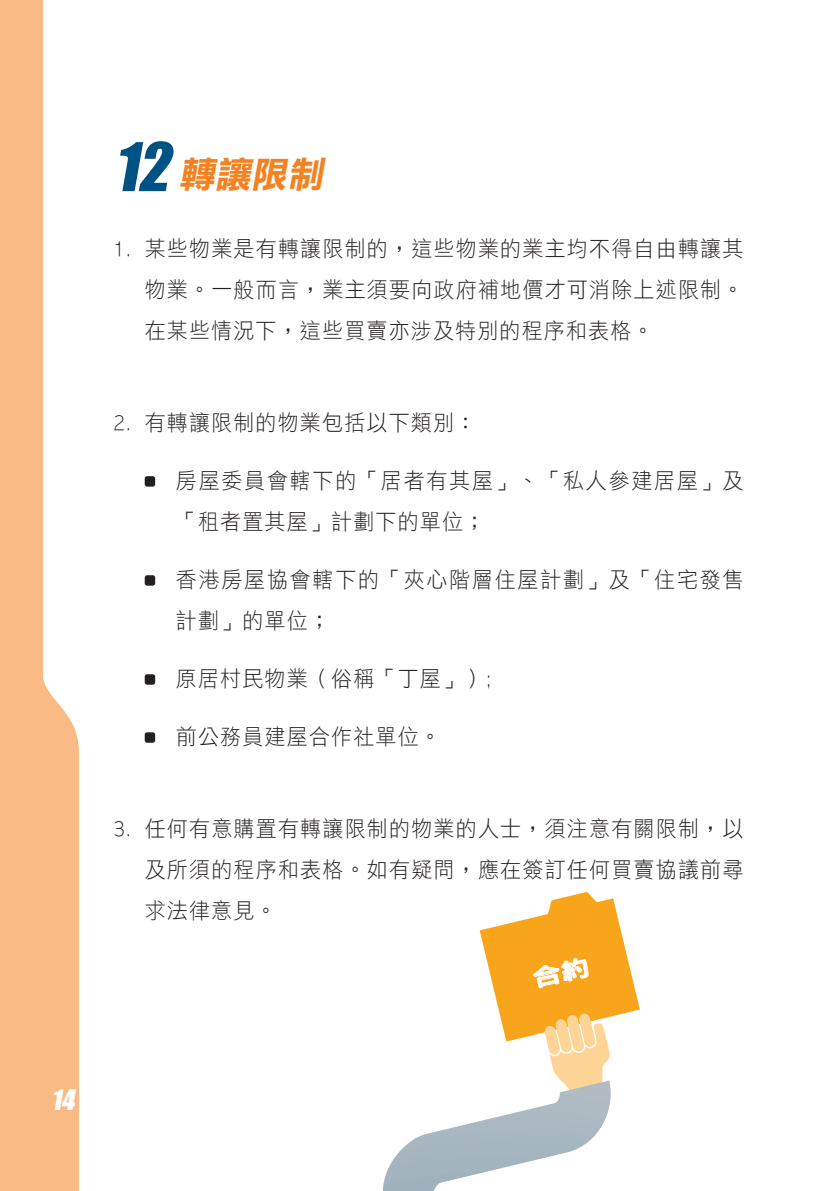
<style>
.page{position:relative;width:840px;height:1191px;background:#fff}
.page>*{position:absolute;margin:0;border:0;box-sizing:border-box;transform-origin:0 0}
.Heading_Num{font:italic 36px "DF Li Hei Bd HK BF";color:#f58220}
.t1{font:italic 26px "Impact";color:#fff}
.t2{font:22px/41px "DF Li Hei Lt HK BF";letter-spacing:.06em;color:#231f20;text-align:justify;scale:.95 1}
.t3{font:22px/41px "DF Li Hei Lt HK BF";letter-spacing:.09em;color:#231f20;scale:.95 1}
.s1{font-family:"Impact";font-size:62px;color:#005285}
</style>
<div class="page">
<svg style="left:0;top:0;width:79px;height:1191px;fill:#f9ba84"></svg>
<div style="left:145px;top:476px;width:10px;height:10px;background:#231f20;border-radius:2px"></div>
<div style="left:145px;top:575px;width:10px;height:10px;background:#231f20;border-radius:2px"></div>
<div style="left:145px;top:674px;width:10px;height:10px;background:#231f20;border-radius:2px"></div>
<div style="left:145px;top:732px;width:10px;height:10px;background:#231f20;border-radius:2px"></div>
<svg style="left:383px;top:892px;width:257px;height:299px"></svg>
<p class="Heading_Num" style="left:113px;top:156px;width:218px"><span class="s1">12</span> 轉讓限制</p>
<p class="t2" style="left:145px;top:229px;width:631px;text-indent:-31px">1. 某些物業是有轉讓限制的，這些物業的業主均不得自由轉讓其物業。一般而言，業主須要向政府補地價才可消除上述限制。在某些情況下，這些買賣亦涉及特別的程序和表格。</p>
<p class="t2" style="left:113px;top:403px;width:383px">2. 有轉讓限制的物業包括以下類別：</p>
<p class="t3" style="left:176px;top:461px;width:598px">房屋委員會轄下的「居者有其屋」、「私人參建居屋」及「租者置其屋」計劃下的單位；</p>
<p class="t3" style="left:176px;top:560px;width:598px">香港房屋協會轄下的「夾心階層住屋計劃」及「住宅發售計劃」的單位；</p>
<p class="t2" style="left:176px;top:659px;width:333px">原居村民物業（俗稱「丁屋」）;</p>
<p class="t2" style="left:176px;top:717px;width:280px">前公務員建屋合作社單位。</p>
<p class="t2" style="left:145px;top:809px;width:631px;text-indent:-31px">3. 任何有意購置有轉讓限制的物業的人士，須注意有關限制，以及所須的程序和表格。如有疑問，應在簽訂任何買賣協議前尋求法律意見。</p>
<p class="t1" style="left:51px;top:1079px;width:31px">14</p>
</div>
